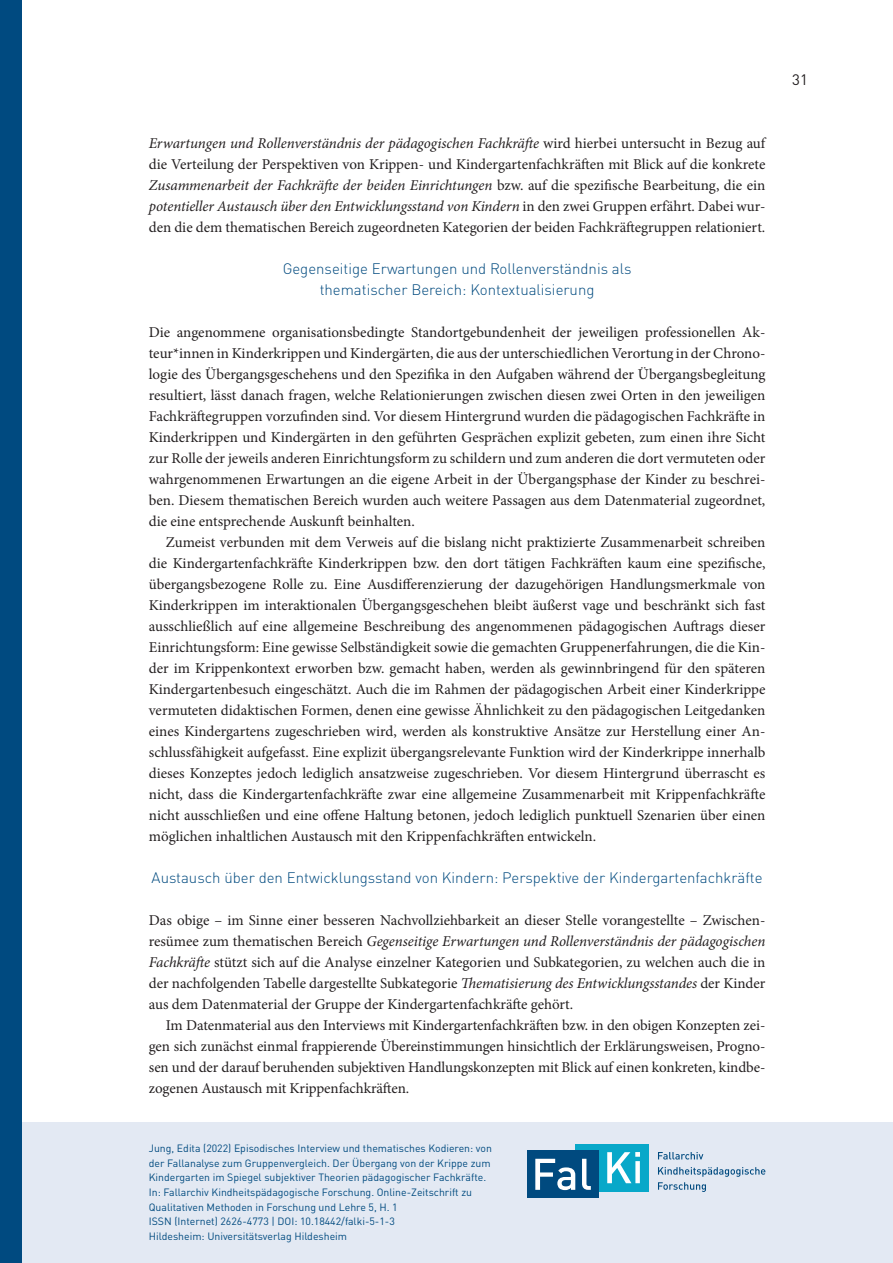
<style>
.page{position:relative;width:893px;height:1263px;background:#fff}
.page>*{position:absolute;margin:0;border:0;box-sizing:border-box;transform-origin:0 0}
.Standard__nachfolgen{font:15px/21px "Minion Pro";letter-spacing:-.005em;color:#231f20;text-align:justify}
.Überschrift_5{font:300 15px/21px "DIN Pro";color:#004a7f;text-align:center}
.t1{font:15px "DIN Pro";color:#231f20}
.t2{font:10.5px/14.7px "DIN Pro";color:#004a7f}
.s1{font-style:italic}
</style>
<div class="page">
<div style="left:0;top:1123px;width:893px;height:140px;background:#e3e9f3"></div>
<div style="left:575px;top:1144px;width:74px;height:47px;background:#08a8c9"></div>
<div style="left:527px;top:1150px;width:72px;height:48px;background:#004a7f"></div>
<svg style="left:607px;top:1152px;width:33px;height:31px"></svg>
<svg style="left:658px;top:1167px;width:107px;height:25px"></svg>
<svg style="left:658px;top:1152px;width:45px;height:7px"></svg>
<svg style="left:535px;top:1159px;width:56px;height:31px"></svg>
<div style="left:0;top:0;width:21px;height:1263px;background:#004a80"></div>
<p class="Standard__nachfolgen" style="left:149px;top:133px;width:619px"><span class="s1">Erwartungen und Rollenverständnis der pädagogischen Fachkräfte</span> wird hierbei untersucht in Bezug auf die Verteilung der Perspektiven von Krippen- und Kindergartenfachkräften mit Blick auf die konkrete <span class="s1">Zusammenarbeit der Fachkräfte der beiden Einrichtungen</span> bzw. auf die spezifische Bearbeitung, die ein <span class="s1">potentieller Austausch über den Entwicklungsstand von Kindern</span> in den zwei Gruppen erfährt. Dabei wur&shy;den die dem thematischen Bereich zugeordneten Kategorien der beiden Fachkräftegruppen relationiert.</p>
<p class="Überschrift_5" style="left:283px;top:257px;width:350px">Gegenseitige Erwartungen und Rollenverständnis als thematischer Bereich: Kontextualisierung</p>
<p class="Standard__nachfolgen" style="left:149px;top:322px;width:618px">Die angenommene organisationsbedingte Standortgebundenheit der jeweiligen professionellen Ak&shy;teur*innen in Kinderkrippen und Kindergärten, die aus der unterschiedlichen Verortung in der Chrono&shy;logie des Übergangsgeschehens und den Spezifika in den Aufgaben während der Übergangsbegleitung resultiert, lässt danach fragen, welche Relationierungen zwischen diesen zwei Orten in den jeweiligen Fachkräftegruppen vorzufinden sind. Vor diesem Hintergrund wurden die pädagogischen Fachkräfte in Kinderkrippen und Kindergärten in den geführten Gesprächen explizit gebeten, zum einen ihre Sicht zur Rolle der jeweils anderen Einrichtungsform zu schildern und zum anderen die dort vermuteten oder wahrgenommenen Erwartungen an die eigene Arbeit in der Übergangsphase der Kinder zu beschrei&shy;ben. Diesem thematischen Bereich wurden auch weitere Passagen aus dem Datenmaterial zugeordnet, die eine entsprechende Auskunft beinhalten.</p>
<p class="Standard__nachfolgen" style="left:149px;top:532px;width:618px;text-indent:17px">Zumeist verbunden mit dem Verweis auf die bislang nicht praktizierte Zusammenarbeit schreiben die Kindergartenfachkräfte Kinderkrippen bzw. den dort tätigen Fachkräften kaum eine spezifische, übergangsbezogene Rolle zu. Eine Ausdifferenzierung der dazugehörigen Handlungsmerkmale von Kinderkrippen im interaktionalen Übergangsgeschehen bleibt äußerst vage und beschränkt sich fast ausschließlich auf eine allgemeine Beschreibung des angenommenen pädagogischen Auftrags dieser Einrichtungsform: Eine gewisse Selbständigkeit sowie die gemachten Gruppenerfahrungen, die die Kin&shy;der im Krippenkontext erworben bzw. gemacht haben, werden als gewinnbringend für den späteren Kindergartenbesuch eingeschätzt. Auch die im Rahmen der pädagogischen Arbeit einer Kinderkrippe vermuteten didaktischen Formen, denen eine gewisse Ähnlichkeit zu den pädagogischen Leitgedanken eines Kindergartens zugeschrieben wird, werden als konstruktive Ansätze zur Herstellung einer An&shy;schlussfähigkeit aufgefasst. Eine explizit übergangsrelevante Funktion wird der Kinderkrippe innerhalb dieses Konzeptes jedoch lediglich ansatzweise zugeschrieben. Vor diesem Hintergrund überrascht es nicht, dass die Kindergartenfachkräfte zwar eine allgemeine Zusammenarbeit mit Krippenfachkräfte nicht ausschließen und eine offene Haltung betonen, jedoch lediglich punktuell Szenarien über einen möglichen inhaltlichen Austausch mit den Krippenfachkräften entwickeln.</p>
<p class="Überschrift_5" style="left:152px;top:866px;width:612px">Austausch über den Entwicklungsstand von Kindern: Perspektive der Kindergartenfachkräfte</p>
<p class="Standard__nachfolgen" style="left:149px;top:910px;width:618px">Das obige – im Sinne einer besseren Nachvollziehbarkeit an dieser Stelle vorangestellte – Zwischen&shy;resümee zum thematischen Bereich <span class="s1">Gegenseitige Erwartungen und Rollenverständnis der pädagogischen Fachkräfte</span> stützt sich auf die Analyse einzelner Kategorien und Subkategorien, zu welchen auch die in der nachfolgenden Tabelle dargestellte Subkategorie <span class="s1">Thematisierung des Entwicklungsstandes</span> der Kinder aus dem Datenmaterial der Gruppe der Kindergartenfachkräfte gehört.</p>
<p class="Standard__nachfolgen" style="left:149px;top:1015px;width:618px;text-indent:17px">Im Datenmaterial aus den Interviews mit Kindergartenfachkräften bzw. in den obigen Konzepten zei&shy;gen sich zunächst einmal frappierende Übereinstimmungen hinsichtlich der Erklärungsweisen, Progno&shy;sen und der darauf beruhenden subjektiven Handlungskonzepten mit Blick auf einen konkreten, kindbe&shy;zogenen Austausch mit Krippenfachkräften.</p>
<p class="t2" style="left:149px;top:1140px;width:345px">Jung, Edita (2022) Episodisches Interview und thematisches Kodieren: von der Fallanalyse zum Gruppenvergleich. Der Übergang von der Krippe zum Kindergarten im Spiegel subjektiver Theorien pädagogischer Fachkräfte.<br>In: Fallarchiv Kindheitspädagogische Forschung. Online-Zeitschrift zu Qualitativen Methoden in Forschung und Lehre 5, H. 1<br>ISSN (Internet) 2626-4773 | DOI: 10.18442/falki-5-1-3<br>Hildesheim: Universitätsverlag Hildesheim</p>
<p class="t1" style="left:792px;top:68px;width:17px">31</p>
</div>
